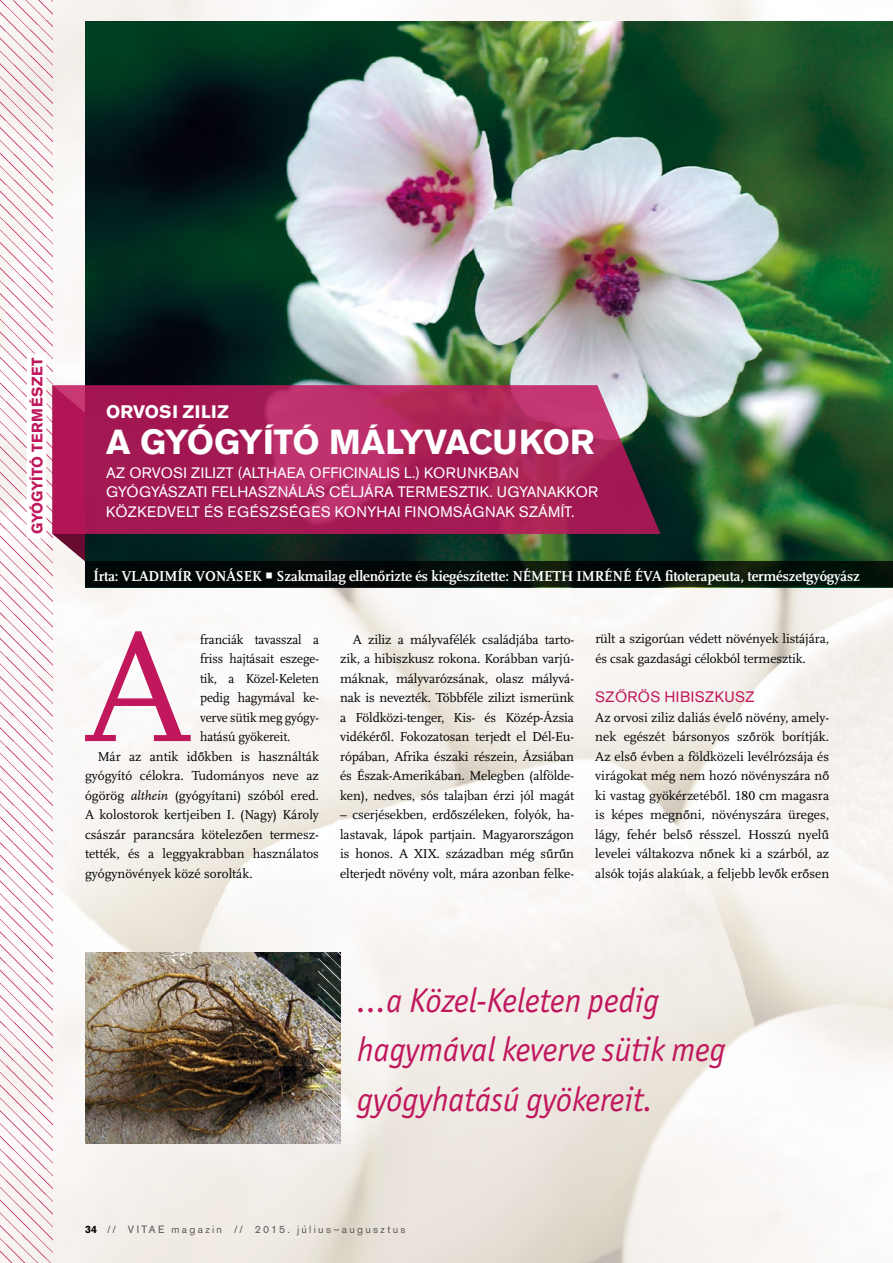
<style>
.page{position:relative;width:893px;height:1263px;background:#fff}
.page>*{position:absolute;margin:0;border:0;box-sizing:border-box;transform-origin:0 0}
.t1{font:161.25px "Scala CELF";color:#c0175d}
.t2{font:italic 34.5px/49.5px "Officina San Itc TCE";color:#c0175d;scale:.96 1}
.t3{font:700 34.5px "Akzidenz Grotesk BECE";color:#fff}
.t4{font:700 18px "Akzidenz Grotesk BECE";color:#fff}
.t5{font:15px/19.5px "Akzidenz Grotesk BECE";letter-spacing:.02em;color:#fff}
.t6{font:700 15px "Scala CELF";letter-spacing:-.01em;color:#fff}
.t7{font:700 15px "Akzidenz Grotesk BECE";color:#c0175d}
.t8{font:15px "Akzidenz Grotesk BECE";letter-spacing:.02em;color:#c0175d}
.t9{font:13.5px/19.5px "Scala CELF";letter-spacing:-.01em;color:#000;text-align:justify}
.t10{font:13.5px "Scala CELF";letter-spacing:-.01em;color:#000;scale:.96 1}
.t11{font:10.5px "Akzidenz Grotesk BECE";letter-spacing:.22em;color:#575756}
.s1{font-family:"Scala Pro";font-style:italic}
.s2{font-weight:700;color:#000}
</style>
<div class="page">
<img style="left:52px;top:0;width:841px;height:1263px">
<img style="left:85px;top:952px;width:234px;height:192px">
<img style="left:319px;top:952px;width:21px;height:192px">
<img style="left:0;top:0;width:52px;height:1263px">
<img style="left:85px;top:21px;width:808px;height:540px">
<div style="left:27px;top:354px;width:19px;height:184px;background:#fff"></div>
<svg style="left:85px;top:561px;width:808px;height:26px;background:#040d08"></svg>
<svg style="left:52px;top:534px;width:33px;height:27px"></svg>
<svg style="left:52px;top:385px;width:608px;height:149px;background:#a8255b"></svg>
<p class="t7" style="left:29px;top:534px;width:178px;rotate:-90deg">GYÓGYÍTÓ TERMÉSZET</p>
<h3 class="t4" style="left:106px;top:402px;width:124px">ORVOSI ZILIZ</h3>
<h2 class="t3" style="left:106px;top:423px;width:490px">A GYÓGYÍTÓ MÁLYVACUKOR</h2>
<p class="t5" style="left:106px;top:463px;width:493px">AZ ORVOSI ZILIZT (ALTHAEA OFFICINALIS L.) KORUNKBAN<br>GYÓGYÁSZATI FELHASZNÁLÁS CÉLJÁRA TERMESZTIK. UGYANAKKOR<br>KÖZKEDVELT ÉS EGÉSZSÉGES KONYHAI FINOMSÁGNAK SZÁMÍT.</p>
<p class="t6" style="left:94px;top:567px;width:768px">Írta: VLADIMÍR VONÁSEK ○ Szakmailag ellenőrizte és kiegészítette: NÉMETH IMRÉNÉ ÉVA fitoterapeuta, természetgyógyász</p>
<h1 class="t1" style="left:84px;top:592px;width:110px">A</h1>
<p class="t10" style="left:200px;top:631px;width:125px">franciák tavasszal a</p>
<p class="t10" style="left:200px;top:651px;width:125px">friss hajtásait eszege-</p>
<p class="t10" style="left:200px;top:670px;width:125px">tik, a Közel-Keleten</p>
<p class="t10" style="left:200px;top:690px;width:125px">pedig hagymával ke-</p>
<p class="t10" style="left:200px;top:709px;width:125px">verve sütik meg gyógy-</p>
<p class="t10" style="left:200px;top:729px;width:95px">hatású gyökereit.</p>
<p class="t9" style="left:98px;top:746px;width:223px">Már az antik időkben is használták</p>
<p class="t9" style="left:85px;top:766px;width:235px">gyógyító célokra. Tudományos neve az</p>
<p class="t9" style="left:85px;top:785px;width:235px">ógörög <span class="s1">althein</span> (gyógyítani) szóból ered.</p>
<p class="t9" style="left:85px;top:805px;width:235px">A kolostorok kertjeiben I. (Nagy) Károly</p>
<p class="t9" style="left:85px;top:824px;width:235px">császár parancsára kötelezően termesz-</p>
<p class="t9" style="left:85px;top:844px;width:235px">tették, és a leggyakrabban használatos</p>
<p class="t9" style="left:85px;top:863px;width:169px">gyógynövények közé sorolták.</p>
<p class="t9" style="left:340px;top:629px;width:235px;text-indent:13px">A ziliz a mályvafélék családjába tarto&shy;zik, a hibiszkusz rokona. Korábban varjú&shy;máknak, mályvarózsának, olasz mályvá&shy;nak is nevezték. Többféle zilizt ismerünk a Földközi-tenger, Kis- és Közép-Ázsia vidékéről. Fokozatosan terjedt el Dél-Eu&shy;rópában, Afrika északi részein, Ázsiában és Észak-Amerikában. Melegben (alfölde&shy;ken), nedves, sós talajban érzi jól magát</p>
<p class="t9" style="left:340px;top:805px;width:235px">– cserjésekben, erdőszéleken, folyók, ha&shy;lastavak, lápok partjain. Magyarországon is honos. A XIX. században még sűrűn elterjedt növény volt, mára azonban felke-</p>
<p class="t9" style="left:595px;top:629px;width:235px">rült a szigorúan védett növények listájára, és csak gazdasági célokból termesztik.</p>
<p class="t8" style="left:595px;top:688px;width:161px">SZŐRÖS HIBISZKUSZ</p>
<p class="t9" style="left:595px;top:707px;width:235px">Az orvosi ziliz daliás évelő növény, amely&shy;nek egészét bársonyos szőrök borítják.<br>Az első évben a földközeli levélrózsája és virágokat még nem hozó növényszára nő ki vastag gyökérzetéből. 180 cm magasra is képes megnőni, növényszára üreges, lágy, fehér belső résszel. Hosszú nyelű levelei váltakozva nőnek ki a szárból, az alsók tojás alakúak, a feljebb levők erősen</p>
<h2 class="t2" style="left:357px;top:976px;width:386px">...a Közel-Keleten pedig hagymával keverve sütik meg gyógyhatású gyökereit.</h2>
<p class="t11" style="left:85px;top:1223px;width:322px"><span class="s2">34</span> // VITAE magazin // 2015. július–augusztus</p>
</div>
